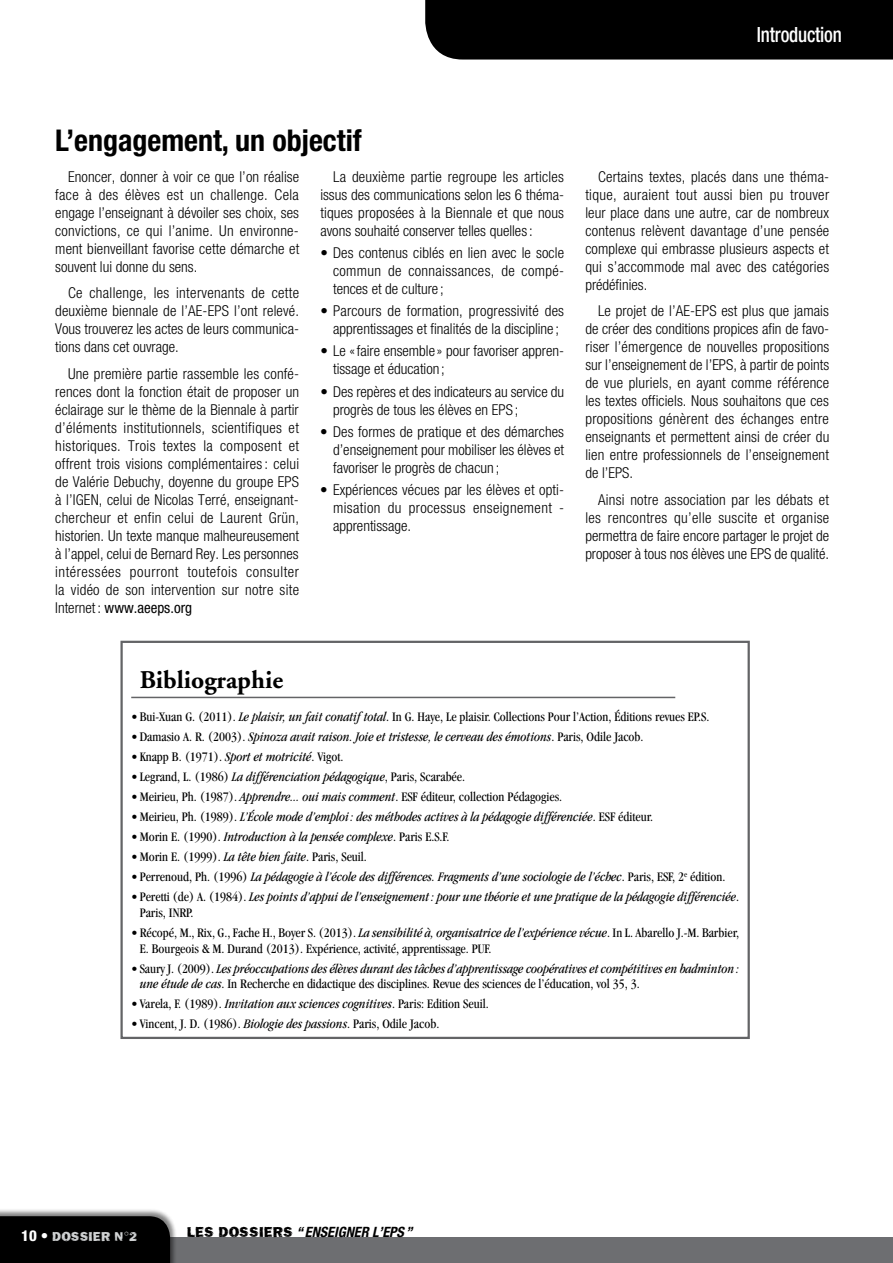
<style>
.page{position:relative;width:893px;height:1263px;background:#fff}
.page>*{position:absolute;margin:0;border:0;box-sizing:border-box;transform-origin:0 0}
.t1{font:700 condensed 30px "Helvetica Neue";color:#000}
.t2{font:700 25.5px "Adobe Garamond";color:#000}
.t3{font:500 condensed 21px "Helvetica Neue";letter-spacing:-.01em;color:#fff;scale:.9 1}
.t4{font:300 condensed 15px/18px "Helvetica Neue";color:#000;text-align:justify}
.t5{font:italic 700 condensed 14.25px "Helvetica Neue";color:#000}
.t6{font:italic condensed 13.5px/15.8px "Garamond";color:#000}
.t7{font:condensed 13.5px/15.8px "Garamond";color:#000}
.t8{font:13.5px "Frankie";color:#d1d3d4}
.s1{font-weight:400}
.s2{font-style:italic}
.s3{font-style:normal}
.s4{font-family:"Helvetica Neue";font-weight:800;font-stretch:condensed;font-size:15px;color:#fff}
.s5{font-family:"Frankie";font-weight:400;font-style:normal;font-stretch:normal;font-size:15px}
</style>
<div class="page">
<div style="left:0;top:1237px;width:893px;height:26px;background:#6d6e71"></div>
<div style="left:0;top:1208px;width:177px;height:55px;background:#000;opacity:.5"></div>
<div style="left:0;top:1216px;width:170px;height:47px;background:#000"></div>
<div style="left:425px;top:0;width:468px;height:60px;background:#000"></div>
<hr style="left:131px;top:697px;width:544px;height:1px;background:#636466">
<div style="left:120px;top:641px;width:630px;height:398px;border:2px solid #636466"></div>
<h3 class="t3" style="left:757px;top:22px;width:96px">Introduction</h3>
<h1 class="t1" style="left:55px;top:122px;width:308px">L’engagement, un objectif</h1>
<p class="t4" style="left:55px;top:167px;width:246px;text-indent:13px">Enoncer, donner à voir ce que l’on réalise face à des élèves est un challenge. Cela engage l’enseignant à dévoiler ses choix, ses convictions, ce qui l’anime. Un environne&shy;ment bienveillant favorise cette démarche et souvent lui donne du sens.</p>
<p class="t4" style="left:55px;top:284px;width:245px;text-indent:13px">Ce challenge, les intervenants de cette deuxième biennale de l’AE-EPS l’ont relevé.<br>Vous trouverez les actes de leurs communica&shy;tions dans cet ouvrage.</p>
<p class="t4" style="left:55px;top:364px;width:245px;text-indent:13px">Une première partie rassemble les confé&shy;rences dont la fonction était de proposer un éclairage sur le thème de la Biennale à partir d’éléments institutionnels, scientifiques et historiques. Trois textes la composent et offrent trois visions complémentaires: celui de Valérie Debuchy, doyenne du groupe EPS à l’IGEN, celui de Nicolas Terré, enseignant&shy;chercheur et enfin celui de Laurent Grün, historien. Un texte manque malheureusement à l’appel, celui de Bernard Rey. Les personnes intéressées pourront toutefois consulter la vidéo de son intervention sur notre site Internet : <span class="s1">www.aeeps.org</span></p>
<p class="t4" style="left:320px;top:167px;width:245px;text-indent:13px">La deuxième partie regroupe les articles issus des communications selon les 6 théma&shy;tiques proposées à la Biennale et que nous avons souhaité conserver telles quelles:</p>
<p class="t4" style="left:333px;top:243px;width:233px;text-indent:-13px">• Des contenus ciblés en lien avec le socle commun de connaissances, de compé&shy;tences et de culture ;</p>
<p class="t4" style="left:320px;top:302px;width:245px;text-align:center">• Parcours de formation, progressivité des apprentissages et finalités de la discipline ;</p>
<p class="t4" style="left:333px;top:342px;width:233px;text-indent:-13px">• Le «faire ensemble » pour favoriser appren&shy;tissage et éducation ;</p>
<p class="t4" style="left:333px;top:382px;width:233px;text-indent:-13px">• Des repères et des indicateurs au service du progrès de tous les élèves en EPS ;</p>
<p class="t4" style="left:333px;top:422px;width:233px;text-indent:-13px">• Des formes de pratique et des démarches d’enseignement pour mobiliser les élèves et favoriser le progrès de chacun ;</p>
<p class="t4" style="left:333px;top:481px;width:233px;text-indent:-13px">• Expériences vécues par les élèves et opti&shy;misation du processus enseignement - apprentissage.</p>
<p class="t4" style="left:585px;top:167px;width:245px;text-indent:13px">Certains textes, placés dans une théma&shy;tique, auraient tout aussi bien pu trouver leur place dans une autre, car de nombreux contenus relèvent davantage d’une pensée complexe qui embrasse plusieurs aspects et qui s’accommode mal avec des catégories prédéfinies.</p>
<p class="t4" style="left:585px;top:302px;width:246px;text-indent:13px">Le projet de l’AE-EPS est plus que jamais de créer des conditions propices afin de favo&shy;riser l’émergence de nouvelles propositions sur l’enseignement de l’EPS, à partir de points de vue pluriels, en ayant comme référence les textes officiels. Nous souhaitons que ces propositions génèrent des échanges entre enseignants et permettent ainsi de créer du lien entre professionnels de l’enseignement de l’EPS.</p>
<p class="t4" style="left:585px;top:490px;width:245px;text-indent:13px">Ainsi notre association par les débats et les rencontres qu’elle suscite et organise permettra de faire encore partager le projet de proposer à tous nos élèves une EPS de qualité.</p>
<h2 class="t2" style="left:140px;top:666px;width:145px">Bibliographie</h2>
<p class="t7" style="left:131px;top:709px;width:580px">• Bui-Xuan G. (2011). <span class="s2">Le plaisir, un fait conatif total</span>. In G. Haye, Le plaisir. Collections Pour l’Action, Éditions revues EP.S.</p>
<p class="t6" style="left:131px;top:729px;width:514px"><span class="s3">• Damasio A. R. (2003).</span> Spinoza avait raison. Joie et tristesse, le cerveau des émotions<span class="s3">. Paris, Odile Jacob.</span></p>
<p class="t7" style="left:131px;top:749px;width:214px">• Knapp B. (1971). <span class="s2">Sport et motricité</span>. Vigot.</p>
<p class="t7" style="left:131px;top:769px;width:335px">• Legrand, L. (1986) <span class="s2">La différenciation pédagogique</span>, Paris, Scarabée.</p>
<p class="t7" style="left:131px;top:789px;width:433px">• Meirieu, Ph. (1987). <span class="s2">Apprendre... oui mais comment</span>. ESF éditeur, collection Pédagogies.</p>
<p class="t6" style="left:131px;top:809px;width:523px"><span class="s3">• Meirieu, Ph. (1989).</span> L’École mode d’emploi: des méthodes actives à la pédagogie différenciée<span class="s3">. ESF éditeur.</span></p>
<p class="t6" style="left:131px;top:829px;width:320px"><span class="s3">• Morin E. (1990).</span> Introduction à la pensée complexe<span class="s3">. Paris E.S.F.</span></p>
<p class="t7" style="left:131px;top:849px;width:237px">• Morin E. (1999). <span class="s2">La tête bien faite</span>. Paris, Seuil.</p>
<p class="t6" style="left:131px;top:869px;width:596px"><span class="s3">• Perrenoud, Ph. (1996)</span> La pédagogie à l’école des différences. Fragments d’une sociologie de l’échec<span class="s3">. Paris, ESF, 2</span><sup>e</sup> <span class="s3">édition.</span></p>
<p class="t6" style="left:140px;top:889px;width:601px;text-indent:-9px"><span class="s3">• Peretti (de) A. (1984).</span> Les points d’appui de l’enseignement: pour une théorie et une pratique de la pédagogie différenciée<span class="s3">.<br>Paris, INRP.</span></p>
<p class="t7" style="left:140px;top:924px;width:601px;text-indent:-9px">• Récopé, M., Rix, G., Fache H., Boyer S. (2013). <span class="s2">La sensibilité à, organisatrice de l’expérience vécue</span>. In L. Abarello J.-M. Barbier,<br>E. Bourgeois &amp; M. Durand (2013). Expérience, activité, apprentissage. PUF.</p>
<p class="t6" style="left:140px;top:960px;width:601px;text-indent:-9px"><span class="s3">• Saury J. (2009).</span> Les préoccupations des élèves durant des tâches d’apprentissage coopératives et compétitives en badminton : une étude de cas<span class="s3">. In Recherche en didactique des disciplines. Revue des sciences de l’éducation, vol 35, 3.</span></p>
<p class="t7" style="left:131px;top:996px;width:359px">• Varela, F. (1989). <span class="s2">Invitation aux sciences cognitives</span>. Paris: Edition Seuil.</p>
<p class="t7" style="left:131px;top:1016px;width:310px">• Vincent, J. D. (1986). <span class="s2">Biologie des passions</span>. Paris, Odile Jacob.</p>
<p class="t8" style="left:21px;top:1228px;width:117px"><span class="s4">10 •</span> DOSSIER N°2</p>
<p class="t5" style="left:187px;top:1223px;width:227px"><span class="s5">LES DOSSIERS</span> “ ENSEIGNER L’EPS”</p>
</div>
